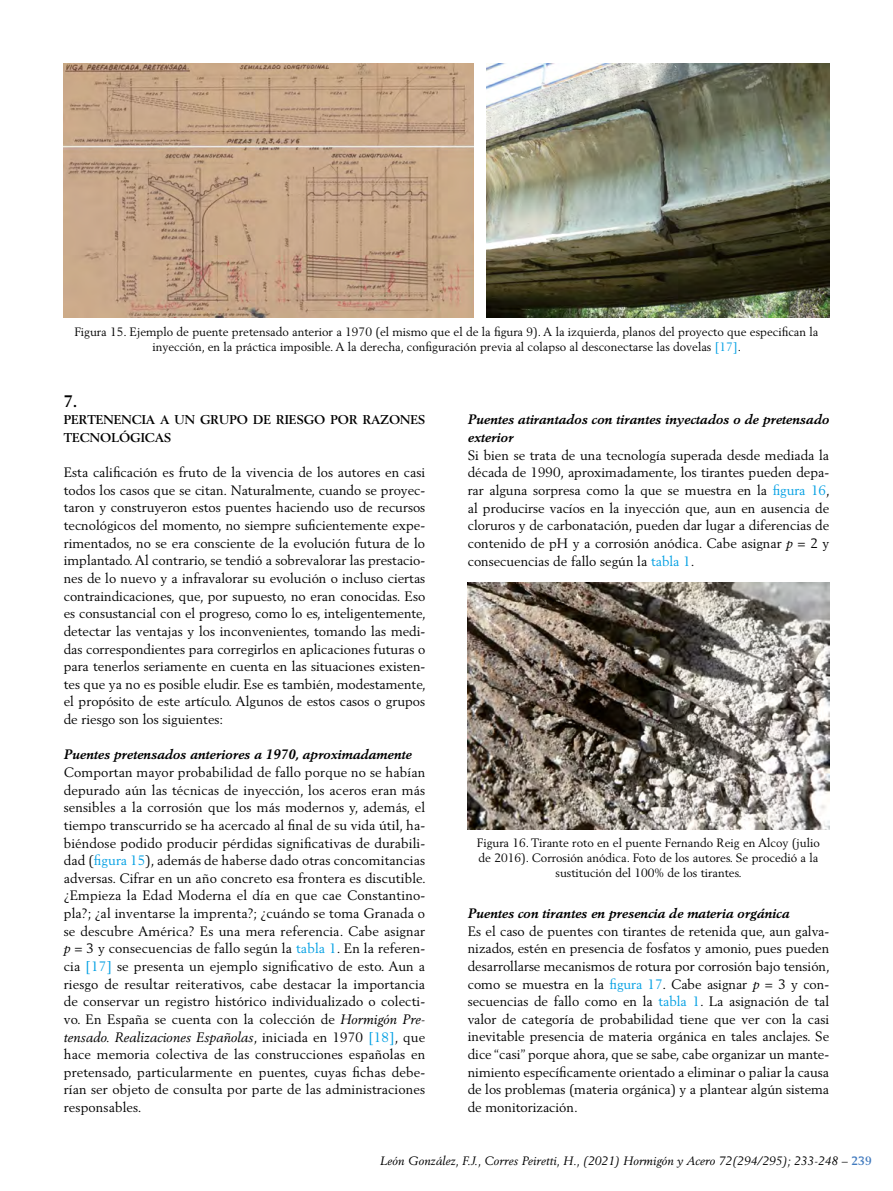
<style>
.page{position:relative;width:893px;height:1191px;background:#fff}
.page>*{position:absolute;margin:0;border:0;box-sizing:border-box;transform-origin:0 0}
.t1{font:700 16.5px "Berling LT Std";color:#000}
.t2{font:13.5px/17.7px "Berling LT Std";color:#000;text-align:justify}
.t3{font:italic 700 13.5px/17.7px "Berling LT Std";color:#000}
.t4{font:700 12.6px/17.7px "Berling LT Std";color:#000}
.t5{font:12px/15px "Berling LT Std";color:#000;text-align:center}
.t6{font:italic 12px "Berling LT Std";letter-spacing:.01em;color:#000}
.s1{color:#009fe3}
.s2{font-style:italic}
.s3{font-weight:700;font-style:normal;color:#417abe}
</style>
<div class="page">
<img style="left:64px;top:64px;width:409px;height:253px">
<img style="left:486px;top:64px;width:343px;height:253px">
<img style="left:468px;top:583px;width:361px;height:246px">
<p class="t5" style="left:75px;top:324px;width:745px">Figura 15. Ejemplo de puente pretensado anterior a 1970 (el mismo que el de la figura 9). A la izquierda, planos del proyecto que especifican la inyección, en la práctica imposible. A la derecha, configuración previa al colapso al desconectarse las dovelas <span class="s1">[17]</span>.</p>
<p class="t1" style="left:64px;top:391px;width:15px">7.</p>
<p class="t4" style="left:64px;top:411px;width:363px">PERTENENCIA A UN GRUPO DE RIESGO POR RAZONES<br>TECNOLÓGICAS</p>
<p class="t2" style="left:64px;top:463px;width:364px">Esta calificación es fruto de la vivencia de los autores en casi todos los casos que se citan. Naturalmente, cuando se proyec&shy;taron y construyeron estos puentes haciendo uso de recursos tecnológicos del momento, no siempre suficientemente expe&shy;rimentados, no se era consciente de la evolución futura de lo implantado. Al contrario, se tendió a sobrevalorar las prestacio&shy;nes de lo nuevo y a infravalorar su evolución o incluso ciertas contraindicaciones, que, por supuesto, no eran conocidas. Eso es consustancial con el progreso, como lo es, inteligentemente, detectar las ventajas y los inconvenientes, tomando las medi&shy;das correspondientes para corregirlos en aplicaciones futuras o para tenerlos seriamente en cuenta en las situaciones existen&shy;tes que ya no es posible eludir. Ese es también, modestamente, el propósito de este artículo. Algunos de estos casos o grupos de riesgo son los siguientes:</p>
<p class="t3" style="left:64px;top:745px;width:350px">Puentes pretensados anteriores a 1970, aproximadamente</p>
<p class="t2" style="left:64px;top:763px;width:364px">Comportan mayor probabilidad de fallo porque no se habían depurado aún las técnicas de inyección, los aceros eran más sensibles a la corrosión que los más modernos y, además, el tiempo transcurrido se ha acercado al final de su vida útil, ha&shy;biéndose podido producir pérdidas significativas de durabili&shy;dad (<span class="s1">figura 15</span>), además de haberse dado otras concomitancias adversas. Cifrar en un año concreto esa frontera es discutible. ¿Empieza la Edad Moderna el día en que cae Constantino&shy;pla?; ¿al inventarse la imprenta?; ¿cuándo se toma Granada o se descubre América? Es una mera referencia. Cabe asignar <span class="s2">p</span> = 3 y consecuencias de fallo según la <span class="s1">tabla 1</span>. En la referen&shy;cia <span class="s1">[17]</span> se presenta un ejemplo significativo de esto. Aun a riesgo de resultar reiterativos, cabe destacar la importancia de conservar un registro histórico individualizado o colecti&shy;vo. En España se cuenta con la colección de <span class="s2">Hormigón Pre&shy;tensado. Realizaciones Españolas</span>, iniciada en 1970 <span class="s1">[18]</span>, que hace memoria colectiva de las construcciones españolas en pretensado, particularmente en puentes, cuyas fichas debe&shy;rían ser objeto de consulta por parte de las administraciones responsables.</p>
<p class="t3" style="left:468px;top:411px;width:363px">Puentes atirantados con tirantes inyectados o de pretensado exterior</p>
<p class="t2" style="left:468px;top:446px;width:364px">Si bien se trata de una tecnología superada desde mediada la década de 1990, aproximadamente, los tirantes pueden depa&shy;rar alguna sorpresa como la que se muestra en la <span class="s1">figura 16</span>, al producirse vacíos en la inyección que, aun en ausencia de cloruros y de carbonatación, pueden dar lugar a diferencias de contenido de pH y a corrosión anódica. Cabe asignar <span class="s2">p</span> = 2 y consecuencias de fallo según la <span class="s1">tabla 1</span>.</p>
<p class="t5" style="left:477px;top:835px;width:344px">Figura 16. Tirante roto en el puente Fernando Reig en Alcoy (julio de 2016). Corrosión anódica. Foto de los autores. Se procedió a la sustitución del 100% de los tirantes.</p>
<p class="t3" style="left:468px;top:904px;width:323px">Puentes con tirantes en presencia de materia orgánica</p>
<p class="t2" style="left:468px;top:922px;width:364px">Es el caso de puentes con tirantes de retenida que, aun galva&shy;nizados, estén en presencia de fosfatos y amonio, pues pueden desarrollarse mecanismos de rotura por corrosión bajo tensión, como se muestra en la <span class="s1">figura 17</span>. Cabe asignar <span class="s2">p</span> = 3 y con&shy;secuencias de fallo como en la <span class="s1">tabla 1</span>. La asignación de tal valor de categoría de probabilidad tiene que ver con la casi inevitable presencia de materia orgánica en tales anclajes. Se dice “casi” porque ahora, que se sabe, cabe organizar un mante&shy;nimiento específicamente orientado a eliminar o paliar la causa de los problemas (materia orgánica) y a plantear algún sistema de monitorización.</p>
<p class="t6" style="left:380px;top:1153px;width:493px">León González, F.J., Corres Peiretti, H., (2021) Hormigón y Acero 72(294/295); 233-248 – <span class="s3">239</span></p>
</div>
